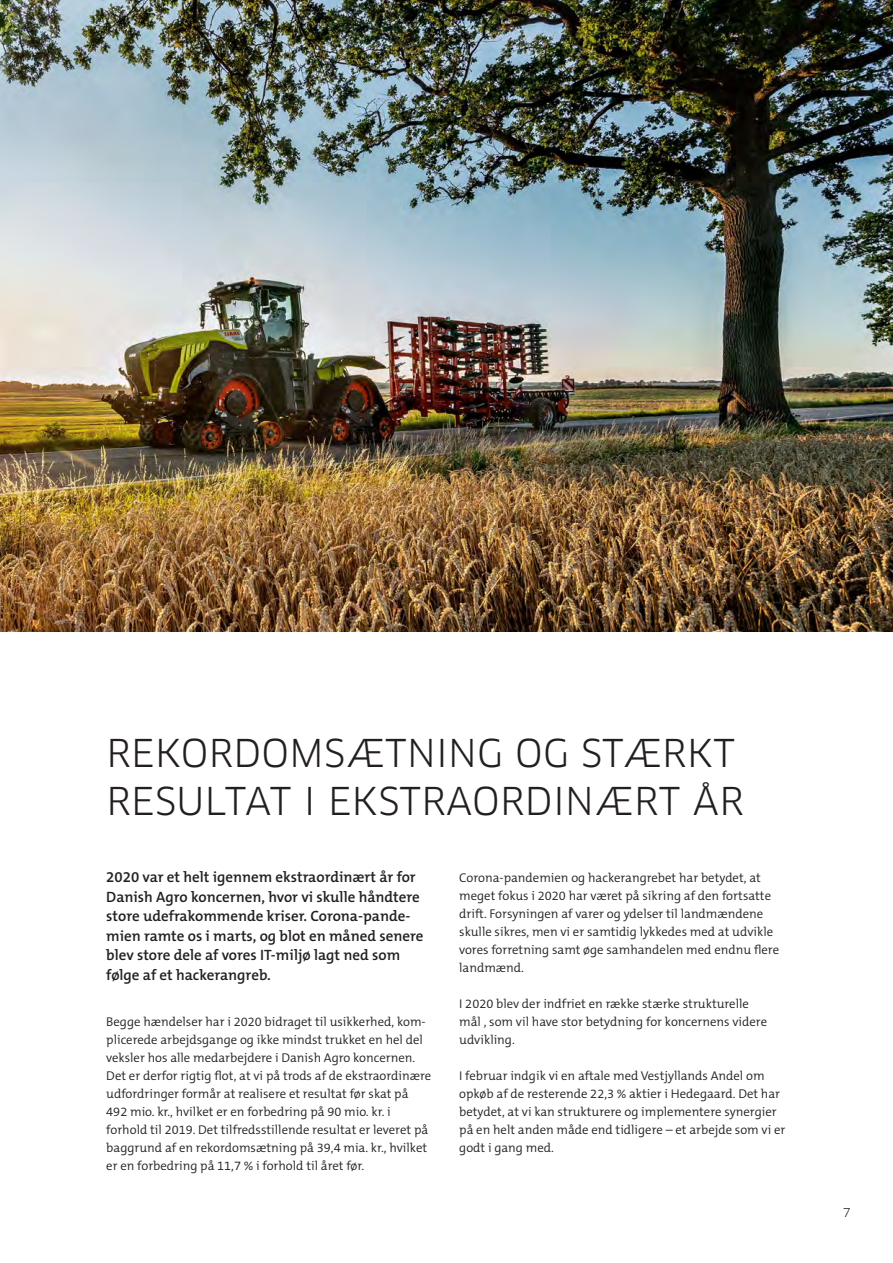
<style>
.page{position:relative;width:893px;height:1263px;background:#fff}
.page>*{position:absolute;margin:0;border:0;box-sizing:border-box;transform-origin:0 0}
.t1{font:37.5px/48px "Clan Pro";letter-spacing:.01em;color:#231f20}
.t2{font:600 15px/19.5px "The Mix B W6";color:#231f20}
.t3{font:300 12.75px/18px "The Mix B W4";color:#231f20}
.t4{font:12px "Clan Pro";color:#231f20}
</style>
<div class="page">
<img style="left:0;top:0;width:893px;height:631px">
<h1 class="t1" style="left:106px;top:729px;width:639px">REKORDOMSÆTNING OG STÆRKT<br>RESULTAT I EKSTRAORDINÆRT ÅR</h1>
<p class="t2" style="left:106px;top:867px;width:319px">2020 var et helt igennem ekstraordinært år for Danish Agro koncernen, hvor vi skulle håndtere store udefrakommende kriser. Corona-pande&shy;mien ramte os i marts, og blot en måned senere blev store dele af vores IT-miljø lagt ned som følge af et hackerangreb.</p>
<p class="t3" style="left:106px;top:1013px;width:326px">Begge hændelser har i 2020 bidraget til usikkerhed, kom&shy;plicerede arbejdsgange og ikke mindst trukket en hel del veksler hos alle medarbejdere i Danish Agro koncernen.<br>Det er derfor rigtig flot, at vi på trods af de ekstraordinære udfordringer formår at realisere et resultat før skat på 492 mio. kr., hvilket er en forbedring på 90 mio. kr. i forhold til 2019. Det tilfredsstillende resultat er leveret på baggrund af en rekordomsætning på 39,4 mia. kr., hvilket er en forbedring på 11,7 % i forhold til året før.</p>
<p class="t3" style="left:459px;top:869px;width:321px">Corona-pandemien og hackerangrebet har betydet, at meget fokus i 2020 har været på sikring af den fortsatte drift. Forsyningen af varer og ydelser til landmændene skulle sikres, men vi er samtidig lykkedes med at udvikle vores forretning samt øge samhandelen med endnu flere landmænd.</p>
<p class="t3" style="left:459px;top:995px;width:309px">I 2020 blev der indfriet en række stærke strukturelle mål , som vil have stor betydning for koncernens videre udvikling.</p>
<p class="t3" style="left:459px;top:1067px;width:328px">I februar indgik vi en aftale med Vestjyllands Andel om opkøb af de resterende 22,3 % aktier i Hedegaard. Det har betydet, at vi kan strukturere og implementere synergier på en helt anden måde end tidligere – et arbejde som vi er godt i gang med.</p>
<p class="t4" style="left:843px;top:1205px;width:9px">7</p>
</div>
